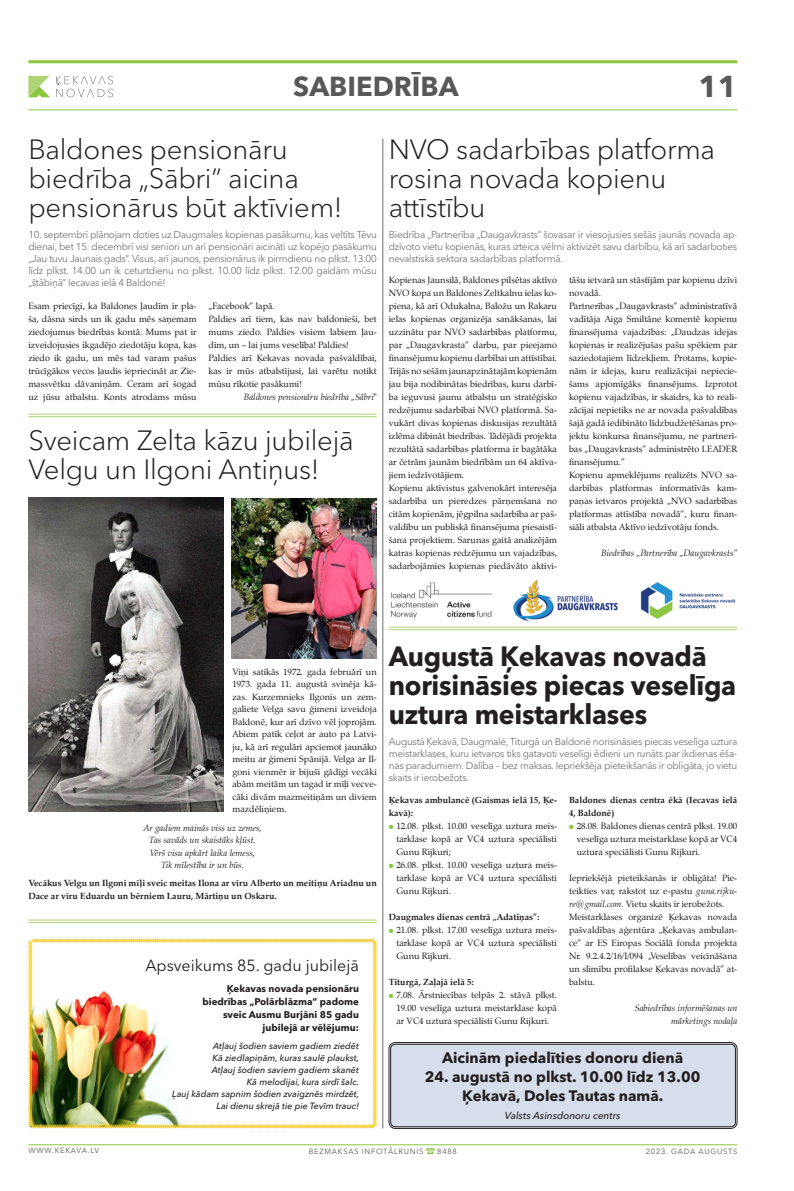
<style>
.page{position:relative;width:794px;height:1191px;background:#fff}
.page>*{position:absolute;margin:0;border:0;box-sizing:border-box;transform-origin:0 0}
.t1{font:700 30px "Avenir Next Cyr";color:#57585a}
.t2{font:300 27.6px/29px "Avenir Next Cyr";letter-spacing:-.01em;color:#231f20}
.t3{font:700 27.6px/29px "Avenir Next Cyr";letter-spacing:-.01em;color:#231f20;scale:.96 1}
.t4{font:700 27.3px "Avenir Next Cyr";color:#57585a}
.t5{font:16px "Avenir Next Cyr";color:#231f20}
.t6{font:700 15px/19px "Avenir Next Cyr";color:#231f20;text-align:center}
.t7{font:14px "Dienbats";color:#8bc63e}
.t8{font:300 10px/12px "Avenir Next Cyr";letter-spacing:-.025em;color:#57585a;text-align:justify}
.t9{font:italic 500 10px "Avenir Next Cyr";color:#231f20}
.t10{font:700 9.7px/13px "Avenir Next Cyr";color:#231f20;text-align:right}
.t11{font:9px/13px "Zapf Calligraphic 801 TL";color:#231f20}
.t12{font:700 9px/12.5px "Zapf Calligraphic 801 TL";color:#231f20}
.t13{font:italic 9px/12.5px "Zapf Calligraphic 801 TL";color:#231f20;text-align:center}
.t14{font:italic 500 9px/12px "Avenir Next Cyr";color:#231f20;text-align:right}
.t15{font:7.5px "Avenir Next Cyr";letter-spacing:.1em;color:#57585a}
.s1{font-family:"Dienbats";font-size:6px;color:#8bc63e}
.s2{font-style:italic}
</style>
<div class="page">
<hr style="left:28px;top:1144px;width:709px;height:1px;background:#8bc63e">
<hr style="left:28px;top:60px;width:709px;height:3px;background:#8bc63e">
<hr style="left:28px;top:109px;width:709px;height:1px;background:#8bc63e">
<svg style="left:28px;top:76px;width:22px;height:21px"></svg>
<svg style="left:56px;top:76px;width:57px;height:21px"></svg>
<div style="left:390px;top:1043px;width:346px;height:84px;background:#d7deeb;border-radius:6px"></div>
<div style="left:389px;top:1042px;width:348px;height:86px;border:1px solid #231f20;border-radius:7px"></div>
<div style="left:390px;top:1044px;width:345px;height:83px;border:1px solid #231f20;border-radius:5px"></div>
<img style="left:28px;top:938px;width:349px;height:191px">
<hr style="left:28px;top:414px;width:349px;height:1px;background:#aed475">
<hr style="left:28px;top:416px;width:349px;height:1px;background:#aed475">
<hr style="left:28px;top:919px;width:349px;height:1px;background:#aed475">
<hr style="left:28px;top:922px;width:349px;height:1px;background:#aed475">
<hr style="left:389px;top:627px;width:348px;height:1px;background:#aed475">
<hr style="left:389px;top:629px;width:348px;height:1px;background:#aed475">
<img style="left:390px;top:580px;width:346px;height:42px">
<img style="left:28px;top:497px;width:196px;height:314px">
<img style="left:231px;top:498px;width:146px;height:160px">
<hr style="left:383px;top:138px;width:1px;height:990px;background:#6c6d70">
<h3 class="t4" style="left:293px;top:70px;width:167px">SABIEDRĪBA</h3>
<h1 class="t1" style="left:698px;top:68px;width:40px">11</h1>
<h2 class="t2" style="left:28px;top:135px;width:316px">Baldones pensionāru biedrība „Sābri” aicina pensionārus būt aktīviem!</h2>
<p class="t8" style="left:28px;top:228px;width:350px">10. septembrī plānojam doties uz Daugmales kopienas pasākumu, kas veltīts Tēvu dienai, bet 15. decembrī visi seniori un arī pensionāri aicināti uz kopējo pasākumu „Jau tuvu Jaunais gads”. Visus, arī jaunos, pensionārus ik pirmdienu no plkst. 13.00 līdz plkst. 14.00 un ik ceturtdienu no plkst. 10.00 līdz plkst. 12.00 gaidām mūsu „štābiņā” Iecavas ielā 4 Baldonē!</p>
<p class="t11" style="left:28px;top:299px;width:170px;text-align:justify">Esam priecīgi, ka Baldones ļaudīm ir pla&shy;ša, dāsna sirds un ik gadu mēs saņemam ziedojumus biedrības kontā. Mums pat ir izveidojusies ikgadējo ziedotāju kopa, kas ziedo ik gadu, un mēs tad varam pašus trūcīgākos vecos ļaudis iepriecināt ar Zie&shy;massvētku dāvaniņām. Ceram arī šogad uz jūsu atbalstu. Konts atrodams mūsu</p>
<p class="t11" style="left:209px;top:299px;width:170px">„Facebook” lapā.<br>Paldies arī tiem, kas nav baldonieši, bet mums ziedo. Paldies visiem labiem ļau&shy;dīm, un – lai jums veselība! Paldies!<br>Paldies arī Ķekavas novada pašvaldībai, kas ir mūs atbalstījusi, lai varētu notikt mūsu rīkotie pasākumi!</p>
<p class="t13" style="left:244px;top:391px;width:134px">Baldones pensionāru biedrība „Sābri"</p>
<h2 class="t2" style="left:28px;top:425px;width:327px">Sveicam Zelta kāzu jubilejā<br>Velgu un Ilgoni Antiņus!</h2>
<h2 class="t2" style="left:389px;top:135px;width:328px">NVO sadarbības platforma rosina novada kopienu attīstību</h2>
<p class="t8" style="left:389px;top:228px;width:350px">Biedrība „Partnerība „Daugavkrasts” šovasar ir viesojusies sešās jaunās novada ap&shy;dzīvoto vietu kopienās, kuras izteica vēlmi aktivizēt savu darbību, kā arī sadarboties nevalstiskā sektora sadarbības platformā.</p>
<p class="t11" style="left:389px;top:273px;width:170px">Kopienas Jaunsilā, Baldones pilsētas aktīvo NVO kopa un Baldones Zeltkalnu ielas ko&shy;piena, kā arī Odukalna, Baložu un Rakaru ielas kopienas organizēja sanākšanas, lai uzzinātu par NVO sadarbības platformu, par „Daugavkrasta” darbu, par pieejamo finansējumu kopienu darbībai un attīstībai.<br>Trijās no sešām jaunapzinātajām kopienām jau bija nodibinātas biedrības, kuru darbī&shy;ba ieguvusi jaunu atbalstu un stratēģisko redzējumu sadarbībai NVO platformā. Sa&shy;vukārt divas kopienas diskusijas rezultātā izlēma dibināt biedrības. Tādējādi projekta rezultātā sadarbības platforma ir bagātāka ar četrām jaunām biedrībām un 64 aktīva&shy;jiem iedzīvotājiem.<br>Kopienu aktīvistus galvenokārt interesēja sadarbība un pieredzes pārņemšana no citām kopienām, jēgpilna sadarbība ar paš&shy;valdību un publiskā finansējuma piesaistī&shy;šana projektiem. Sarunas gaitā analizējām katras kopienas redzējumu un vajadzības, sadarbojāmies kopienas piedāvāto aktivi-</p>
<p class="t11" style="left:569px;top:273px;width:170px">tāšu ietvarā un stāstījām par kopienu dzīvi novadā.<br>Partnerības „Daugavkrasts” administratīvā vadītāja Aiga Smiltāne komentē kopienu finansējuma vajadzības: „Daudzas idejas kopienas ir realizējušas pašu spēkiem par saziedotajiem līdzekļiem. Protams, kopie&shy;nām ir idejas, kuru realizācijai nepiecie&shy;šams apjomīgāks finansējums. Izprotot kopienu vajadzības, ir skaidrs, ka to reali&shy;zācijai nepietiks ne ar novada pašvaldības šajā gadā iedibināto līdzbudžetēšanas pro&shy;jektu konkursa finansējumu, ne partnerī&shy;bas „Daugavkrasts” administrēto LEADER finansējumu.”<br>Kopienu apmeklējums realizēts NVO sa&shy;darbības platformas informatīvās kam&shy;paņas ietvaros projektā „NVO sadarbības platformas attīstība novadā”, kuru finan&shy;siāli atbalsta Aktīvo iedzīvotāju fonds.</p>
<p class="t13" style="left:601px;top:546px;width:138px">Biedrības „Partnerība „Daugavkrasts”</p>
<p class="t11" style="left:232px;top:665px;width:146px;line-height:12.5px;text-align:justify">Viņi satikās 1972. gada februārī un 1973. gada 11. augustā svinēja kā&shy;zas. Kurzemnieks Ilgonis un zem&shy;galiete Velga savu ģimeni izveidoja Baldonē, kur arī dzīvo vēl joprojām.<br>Abiem patīk ceļot ar auto pa Latvi&shy;ju, kā arī regulāri apciemot jaunāko meitu ar ģimeni Spānijā. Velga ar Il&shy;goni vienmēr ir bijuši gādīgi vecāki abām meitām un tagad ir mīļi vecve&shy;cāki divām mazmeitiņām un diviem mazdēliņiem.</p>
<p class="t13" style="left:143px;top:821px;width:120px">Ar gadiem mainās viss uz zemes,<br>Tas savāds un skaistāks kļūst.<br>Vērš visu apkārt laika lemess,<br>Tik mīlestība ir un būs.</p>
<p class="t12" style="left:28px;top:876px;width:350px">Vecākus Velgu un Ilgoni mīļi sveic meitas Ilona ar vīru Alberto un meitiņu Ariadnu un<br>Dace ar vīru Eduardu un bērniem Lauru, Mārtiņu un Oskaru.</p>
<h3 class="t5" style="left:145px;top:955px;width:215px">APSVEIKUMS 85. GADU JUBILEJĀ</h3>
<p class="t10" style="left:202px;top:982px;width:158px">Ķekavas novada pensionāru biedrības „Polārblāzma” padome sveic Ausmu Burjāni 85 gadu jubilejā ar vēlējumu:</p>
<p class="t14" style="left:172px;top:1039px;width:189px">Atļauj šodien saviem gadiem ziedēt<br>Kā ziedlapiņām, kuras saulē plaukst,<br>Atļauj šodien saviem gadiem skanēt<br>Kā melodijai, kura sirdī šalc.<br>Ļauj kādam sapnim šodien zvaigznēs mirdzēt, Lai dienu skrejā tie pie Tevīm trauc!</p>
<h2 class="t3" style="left:389px;top:642px;width:363px">Augustā Ķekavas novadā norisināsies piecas veselīga uztura meistarklases</h2>
<p class="t8" style="left:389px;top:735px;width:350px">Augustā Ķekavā, Daugmalē, Titurgā un Baldonē norisināsies piecas veselīga uztura meistarklases, kuru ietvaros tiks gatavoti veselīgi ēdieni un runāts par ikdienas ēša&shy;nas paradumiem. Dalība – bez maksas. Iepriekšēja pieteikšanās ir obligāta, jo vietu skaits ir ierobežots.</p>
<p class="t12" style="left:389px;top:794px;width:170px">Ķekavas ambulancē (Gaismas ielā 15, Ķe-</p>
<p class="t12" style="left:389px;top:807px;width:26px">kavā):</p>
<p class="t11" style="left:389px;top:819px;width:170px"><span class="s1">5</span> 12.08. plkst. 10.00 veselīga uztura meis-</p>
<p class="t11" style="left:396px;top:832px;width:162px">tarklase kopā ar VC4 uztura speciālisti</p>
<p class="t11" style="left:396px;top:845px;width:56px">Gunu Rijkuri;</p>
<p class="t11" style="left:389px;top:858px;width:170px"><span class="s1">5</span> 26.08. plkst. 10.00 veselīga uztura meis-</p>
<p class="t11" style="left:396px;top:871px;width:162px">tarklase kopā ar VC4 uztura speciālisti</p>
<p class="t11" style="left:396px;top:884px;width:56px">Gunu Rijkuri.</p>
<p class="t12" style="left:389px;top:911px;width:152px">Daugmales dienas centrā „Adatiņas”:</p>
<p class="t11" style="left:389px;top:923px;width:170px"><span class="s1">5</span> 21.08. plkst. 17.00 veselīga uztura meis-</p>
<p class="t11" style="left:396px;top:936px;width:162px">tarklase kopā ar VC4 uztura speciālisti</p>
<p class="t11" style="left:396px;top:949px;width:56px">Gunu Rijkuri.</p>
<p class="t12" style="left:389px;top:976px;width:87px">Titurgā, Zaļajā ielā 5:</p>
<p class="t11" style="left:389px;top:988px;width:170px"><span class="s1">5</span> 7.08. Ārstniecības telpās 2. stāvā plkst.</p>
<p class="t11" style="left:396px;top:1001px;width:162px">19.00 veselīga uztura meistarklase kopā</p>
<p class="t11" style="left:396px;top:1014px;width:154px">ar VC4 uztura speciālisti Gunu Rijkuri.</p>
<p class="t12" style="left:569px;top:794px;width:170px">Baldones dienas centra ēkā (Iecavas ielā</p>
<p class="t12" style="left:569px;top:807px;width:47px">4, Baldonē)</p>
<p class="t11" style="left:569px;top:819px;width:170px"><span class="s1">5</span> 28.08. Baldones dienas centrā plkst. 19.00</p>
<p class="t11" style="left:576px;top:832px;width:162px">veselīga uztura meistarklase kopā ar VC4</p>
<p class="t11" style="left:576px;top:845px;width:125px">uztura speciālisti Gunu Rijkuri.</p>
<p class="t11" style="left:569px;top:871px;width:170px">Iepriekšējā pieteikšanās ir obligāta! Pie&shy;teikties var, rakstot uz e-pastu <span class="s2">guna.rijku&shy;re@gmail.com.</span> Vietu skaits ir ierobežots.<br>Meistarklases organizē Ķekavas novada pašvaldības aģentūra „Ķekavas ambulan&shy;ce” ar ES Eiropas Sociālā fonda projekta Nr. 9.2.4.2/16/I/094 „Veselības veicināšana un slimību profilakse Ķekavas novadā” at&shy;balstu.</p>
<p class="t13" style="left:635px;top:1001px;width:104px;line-height:13px;text-align:right">Sabiedrības informēšanas un mārketings nodaļa</p>
<h3 class="t6" style="left:442px;top:1048px;width:242px">Aicinām piedalīties donoru dienā</h3>
<h3 class="t6" style="left:425px;top:1067px;width:277px">24. augustā no plkst. 10.00 līdz 13.00<br>Ķekavā, Doles Tautas namā.</h3>
<p class="t9" style="left:505px;top:1109px;width:117px">Valsts Asinsdonoru centrs</p>
<p class="t15" style="left:28px;top:1145px;width:72px">WWW.KEKAVA.LV</p>
<p class="t15" style="left:309px;top:1147px;width:116px">BEZMAKSAS INFOTĀLRUNIS</p>
<p class="t15" style="left:437px;top:1147px;width:21px">8488</p>
<h3 class="t7" style="left:425px;top:1144px;width:12px">9</h3>
<p class="t15" style="left:646px;top:1147px;width:93px">2023. GADA AUGUSTS</p>
</div>
